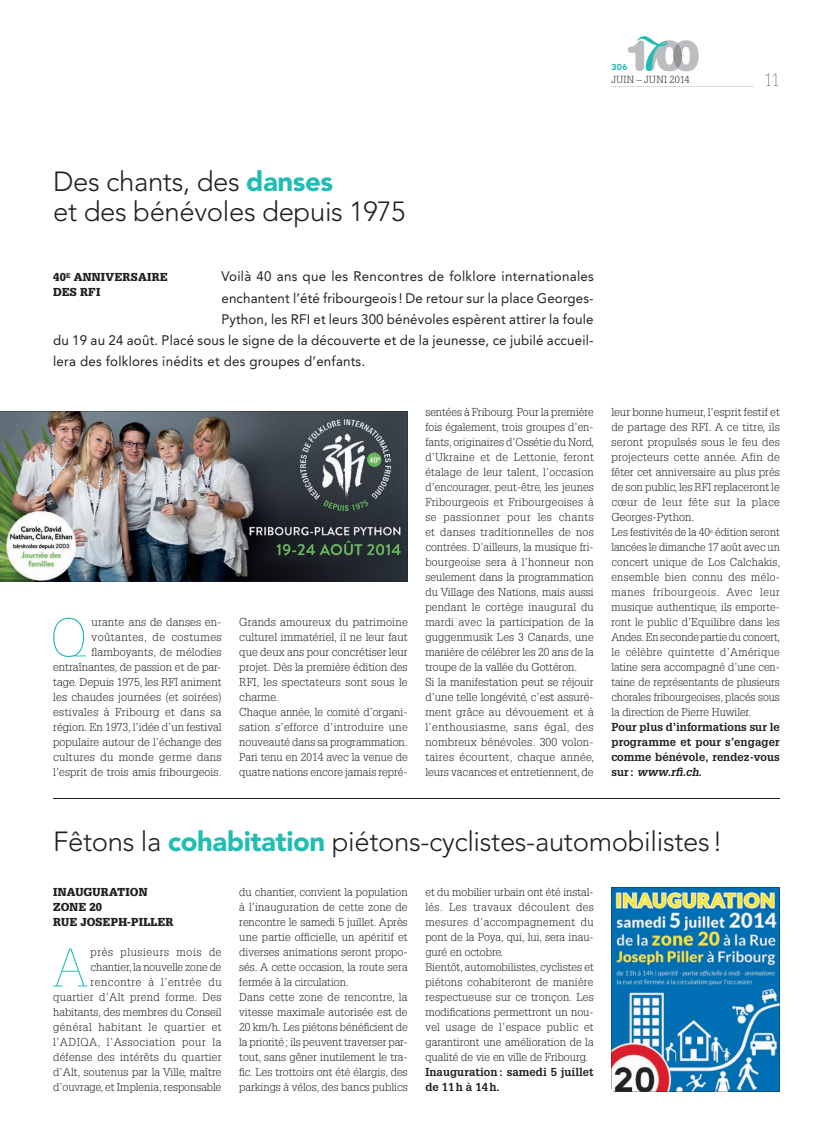
<style>
.page{position:relative;width:833px;height:1134px;background:#fff}
.page>*{position:absolute;margin:0;border:0;box-sizing:border-box;transform-origin:0 0}
.t1{font:100 53.12px "Glypha LT Std";color:#22bcb5}
.t2{font:300 27.5px/30px "Avenir LT Std";letter-spacing:-.015em;color:#231f20}
.t3{font:100 17.5px "Glypha LT Std";color:#231f20}
.t4{font:13.75px "Avenir LT Std";letter-spacing:.015em;color:#231f20}
.t5{font:300 11.25px/15px "Glypha LT Std";letter-spacing:.005em;color:#231f20}
.t6{font:300 11.25px/15px "Glypha LT Std";letter-spacing:.025em;color:#231f20;text-align:right}
.t7{font:700 11.25px/15px "Glypha LT Std";letter-spacing:.005em;color:#231f20}
.t8{font:900 11.25px/15px "Glypha LT Std";letter-spacing:.025em;color:#231f20}
.t9{font:300 10px "Glypha LT Std";letter-spacing:.05em;color:#231f20}
.t10{font:900 8.75px "Avenir LT Std";color:#25bcb5}
.s1{font-weight:900;color:#22bcb5}
.s2{font-style:italic}
</style>
<div class="page">
<svg style="left:611px;top:86px;width:142px;height:1px"></svg>
<svg style="left:628px;top:36px;width:70px;height:35px"></svg>
<img style="left:0;top:411px;width:407px;height:170px">
<hr style="left:53px;top:799px;width:727px;height:1px;background:#231f20">
<img style="left:611px;top:887px;width:169px;height:204px">
<p class="t10" style="left:611px;top:62px;width:17px">306</p>
<p class="t9" style="left:611px;top:74px;width:79px">JUIN – JUNI 2014</p>
<h3 class="t3" style="left:764px;top:70px;width:17px">11</h3>
<h2 class="t2" style="left:53px;top:167px;width:354px">Des chants, des <span class="s1">danses<br></span>et des bénévoles depuis 1975</h2>
<p class="t4" style="left:221px;top:269px;width:374px">Voilà 40 ans que les Rencontres de folklore internationales</p>
<p class="t4" style="left:221px;top:290px;width:373px">enchantent l’été fribourgeois ! De retour sur la place Georges-</p>
<p class="t4" style="left:221px;top:311px;width:373px">Python, les RFI et leurs 300 bénévoles espèrent attirer la foule</p>
<p class="t4" style="left:53px;top:332px;width:542px">du 19 au 24 août. Placé sous le signe de la découverte et de la jeunesse, ce jubilé accueil-</p>
<p class="t4" style="left:53px;top:354px;width:313px">lera des folklores inédits et des groupes d’enfants.</p>
<p class="t8" style="left:53px;top:270px;width:116px">40<sup>E</sup> ANNIVERSAIRE<br>DES RFI</p>
<h1 class="t1" style="left:51px;top:607px;width:38px">Q</h1>
<p class="t5" style="left:53px;top:615px;width:170px;text-align:right">urante ans de danses en&shy;voûtantes, de costumes flamboyants, de mélodies entraînantes, de passion et de par&shy;tage. Depuis 1975, les RFI animent les chaudes journées (et soirées) estivales à Fribourg et dans sa région. En 1973, l’idée d’un festival populaire autour de l’échange des cultures du monde germe dans l’esprit de trois amis fribourgeois.</p>
<p class="t5" style="left:239px;top:615px;width:170px">Grands amoureux du patrimoine culturel immatériel, il ne leur faut que deux ans pour concrétiser leur projet. Dès la première édition des<br>RFI, les spectateurs sont sous le charme.<br>Chaque année, le comité d’organi&shy;sation s’efforce d’introduire une nouveauté dans sa programmation.<br>Pari tenu en 2014 avec la venue de quatre nations encore jamais repré-</p>
<p class="t5" style="left:425px;top:405px;width:170px">sentées à Fribourg. Pour la première fois également, trois groupes d’en&shy;fants, originaires d’Ossétie du Nord, d’Ukraine et de Lettonie, feront étalage de leur talent, l’occasion d’encourager, peut-être, les jeunes Fribourgeois et Fribourgeoises à se passionner pour les chants et danses traditionnelles de nos contrées. D’ailleurs, la musique fri&shy;bourgeoise sera à l’honneur non seulement dans la programmation du Village des Nations, mais aussi pendant le cortège inaugural du mardi avec la participation de la guggenmusik Les 3 Canards, une manière de célébrer les 20 ans de la troupe de la vallée du Gottéron.<br>Si la manifestation peut se réjouir d’une telle longévité, c’est assuré&shy;ment grâce au dévouement et à l’enthousiasme, sans égal, des nombreux bénévoles. 300 volon&shy;taires écourtent, chaque année, leurs vacances et entretiennent, de</p>
<p class="t5" style="left:611px;top:405px;width:170px">leur bonne humeur, l’esprit festif et de partage des RFI. A ce titre, ils seront propulsés sous le feu des projecteurs cette année. Afin de fêter cet anniversaire au plus près de son public, les RFI replaceront le cœur de leur fête sur la place Georges-Python.<br>Les festivités de la 40<sup>e</sup> édition seront lancées le dimanche 17 août avec un concert unique de Los Calchakis, ensemble bien connu des mélo&shy;manes fribourgeois. Avec leur musique authentique, ils emporte&shy;ront le public d’Equilibre dans les Andes. En seconde partie du concert, le célèbre quintette d’Amérique latine sera accompagné d’une cen&shy;taine de représentants de plusieurs chorales fribourgeoises, placés sous la direction de Pierre Huwiler.</p>
<p class="t7" style="left:611px;top:720px;width:170px;text-align:justify">Pour plus d’informations sur le programme et pour s’engager comme bénévole, rendez-vous sur : <span class="s2">www.rfi.ch</span>.</p>
<h2 class="t2" style="left:53px;top:827px;width:671px">Fêtons la <span class="s1">cohabitation</span> piétons-cyclistes-automobilistes !</h2>
<p class="t8" style="left:53px;top:885px;width:122px">INAUGURATION<br>ZONE 20<br>RUE JOSEPH-PILLER</p>
<p class="t6" style="left:53px;top:945px;width:170px">près plusieurs mois de chantier, la nouvelle zone de rencontre à l’entrée du quartier d’Alt prend forme. Des habitants, des membres du Conseil général habitant le quartier et l’ADIQA, l’Association pour la défense des intérêts du quartier d’Alt, soutenus par la Ville, maître d’ouvrage, et Implenia, responsable</p>
<h1 class="t1" style="left:53px;top:937px;width:37px">A</h1>
<p class="t5" style="left:239px;top:885px;width:170px">du chantier, convient la population à l’inauguration de cette zone de rencontre le samedi 5 juillet. Après une partie officielle, un apéritif et diverses animations seront propo&shy;sés. A cette occasion, la route sera fermée à la circulation.<br>Dans cette zone de rencontre, la vitesse maximale autorisée est de 20 km/h. Les piétons bénéficient de la priorité ; ils peuvent traverser par&shy;tout, sans gêner inutilement le tra&shy;fic. Les trottoirs ont été élargis, des parkings à vélos, des bancs publics</p>
<p class="t5" style="left:425px;top:885px;width:170px">et du mobilier urbain ont été instal&shy;lés. Les travaux découlent des mesures d’accompagnement du pont de la Poya, qui, lui, sera inau&shy;guré en octobre.<br>Bientôt, automobilistes, cyclistes et piétons cohabiteront de manière respectueuse sur ce tronçon. Les modifications permettront un nou&shy;vel usage de l’espace public et garantiront une amélioration de la qualité de vie en ville de Fribourg.</p>
<p class="t7" style="left:425px;top:1064px;width:170px">Inauguration : samedi 5 juillet de 11 h à 14 h.</p>
</div>
